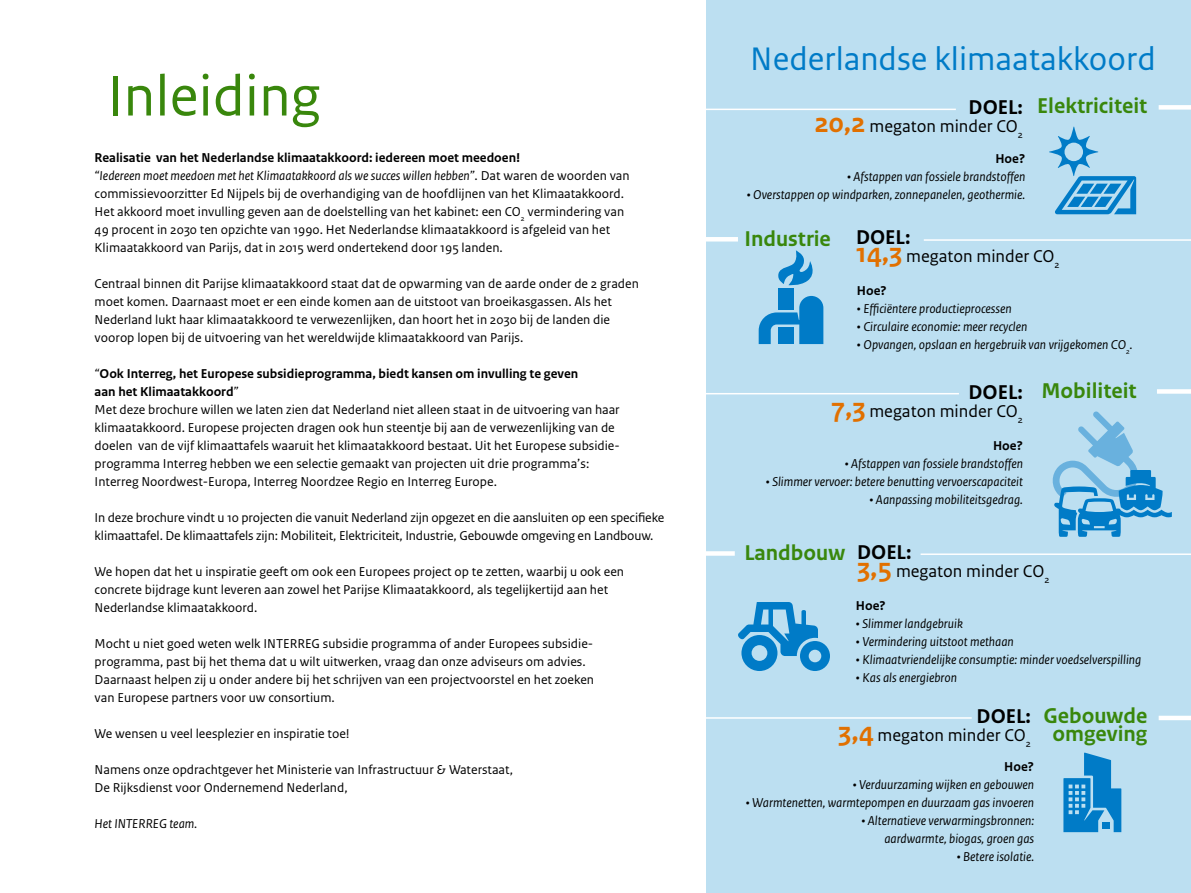
<style>
.page{position:relative;width:1191px;height:893px;background:#fff}
.page>*{position:absolute;margin:0;border:0;box-sizing:border-box;transform-origin:0 0}
.t1{font:60px "Rijksoverheid Sans Text";color:#39870c}
.t2{font:34.35px "Rijksoverheid Sans Text";color:#007bc7}
.t3{font:700 22.5px/18px "Rijksoverheid Sans Text";color:#39870c;text-align:center}
.t4{font:700 21px "Rijksoverheid Sans Text";color:#000}
.t5{font:18px "Rijksoverheid Sans Text";color:#000}
.t6{font:13.5px/18px "Rijksoverheid Sans Text";color:#000}
.t7{font:italic 13.5px/18px "Rijksoverheid Sans Text";color:#000;text-align:right}
.t8{font:700 13.5px "Rijksoverheid Sans Text";color:#000}
.t9{font:700 13.5px "Rijksoverheid Sans Web Text";color:#000}
.s1{font-weight:700}
.s2{font-style:italic}
.s3{font-weight:700;font-size:28.5px;color:#e17000}
.s4{font-size:21px;color:#000}
</style>
<div class="page">
<div style="left:706px;top:0;width:485px;height:893px;background:#bcdff1"></div>
<div style="left:1158px;top:105px;width:33px;height:5px;background:#fff"></div>
<svg style="left:1049px;top:127px;width:87px;height:87px"></svg>
<hr style="left:705px;top:109px;width:251px;height:1px;background:#fff">
<div style="left:1157px;top:389px;width:34px;height:5px;background:#fff"></div>
<svg style="left:1052px;top:411px;width:119px;height:126px"></svg>
<hr style="left:702px;top:393px;width:257px;height:1px;background:#fff">
<div style="left:705px;top:237px;width:33px;height:5px;background:#fff"></div>
<svg style="left:758px;top:296px;width:65px;height:48px"></svg>
<svg style="left:778px;top:250px;width:35px;height:36px"></svg>
<div style="left:778px;top:288px;width:15px;height:21px;background:#007bc7"></div>
<div style="left:778px;top:327px;width:15px;height:17px;background:#007bc7"></div>
<hr style="left:923px;top:239px;width:268px;height:2px;background:#fff">
<hr style="left:1158px;top:716px;width:33px;height:4px;background:#fff">
<svg style="left:1063px;top:752px;width:58px;height:80px"></svg>
<hr style="left:702px;top:717px;width:269px;height:2px;background:#fff">
<div style="left:702px;top:551px;width:33px;height:5px;background:#fff"></div>
<hr style="left:920px;top:553px;width:271px;height:2px;background:#fff">
<svg style="left:738px;top:602px;width:92px;height:69px"></svg>
<h1 class="t1" style="left:107px;top:62px;width:215px">Inleiding</h1>
<p class="t6" style="left:95px;top:149px;width:536px"><span class="s1">Realisatie van het Nederlandse klimaatakkoord: iedereen moet meedoen!<br></span><span class="s2">“Iedereen moet meedoen met het Klimaatakkoord als we succes willen hebben”</span>. Dat waren de woorden van commissievoorzitter Ed Nijpels bij de overhandiging van de hoofdlijnen van het Klimaatakkoord.<br>Het akkoord moet invulling geven aan de doelstelling van het kabinet: een CO<sub>2</sub> vermindering van 49 procent in 2030 ten opzichte van 1990. Het Nederlandse klimaatakkoord is afgeleid van het Klimaatakkoord van Parijs, dat in 2015 werd ondertekend door 195 landen.</p>
<p class="t6" style="left:95px;top:275px;width:546px">Centraal binnen dit Parijse klimaatakkoord staat dat de opwarming van de aarde onder de 2 graden moet komen. Daarnaast moet er een einde komen aan de uitstoot van broeikasgassen. Als het Nederland lukt haar klimaatakkoord te verwezenlijken, dan hoort het in 2030 bij de landen die voorop lopen bij de uitvoering van het wereldwijde klimaatakkoord van Parijs.</p>
<p class="t6" style="left:95px;top:365px;width:527px"><span class="s2">“</span><span class="s1">Ook Interreg, het Europese subsidieprogramma, biedt kansen om invulling te geven<br>aan het Klimaatakkoord</span><span class="s2">”<br></span>Met deze brochure willen we laten zien dat Nederland niet alleen staat in de uitvoering van haar klimaatakkoord. Europese projecten dragen ook hun steentje bij aan de verwezenlijking van de doelen van de vijf klimaattafels waaruit het klimaatakkoord bestaat. Uit het Europese subsidie&shy;programma Interreg hebben we een selectie gemaakt van projecten uit drie programma’s:<br>Interreg Noordwest-Europa, Interreg Noordzee Regio en Interreg Europe.</p>
<p class="t6" style="left:95px;top:509px;width:571px">In deze brochure vindt u 10 projecten die vanuit Nederland zijn opgezet en die aansluiten op een specifieke klimaattafel. De klimaattafels zijn: Mobiliteit, Elektriciteit, Industrie, Gebouwde omgeving en Landbouw.</p>
<p class="t6" style="left:95px;top:563px;width:531px">We hopen dat het u inspiratie geeft om ook een Europees project op te zetten, waarbij u ook een concrete bijdrage kunt leveren aan zowel het Parijse Klimaatakkoord, als tegelijkertijd aan het<br>Nederlandse klimaatakkoord.</p>
<p class="t6" style="left:95px;top:635px;width:501px">Mocht u niet goed weten welk INTERREG subsidie programma of ander Europees subsidie&shy;programma, past bij het thema dat u wilt uitwerken, vraag dan onze adviseurs om advies.<br>Daarnaast helpen zij u onder andere bij het schrijven van een projectvoorstel en het zoeken van Europese partners voor uw consortium.</p>
<p class="t6" style="left:95px;top:725px;width:257px">We wensen u veel leesplezier en inspiratie toe!</p>
<p class="t6" style="left:95px;top:761px;width:420px">Namens onze opdrachtgever het Ministerie van Infrastructuur &amp; Waterstaat,<br>De Rijksdienst voor Ondernemend Nederland,</p>
<p class="t7" style="left:95px;top:815px;width:104px">Het INTERREG team.</p>
<h2 class="t2" style="left:750px;top:39px;width:407px">Nederlandse klimaatakkoord</h2>
<h3 class="t3" style="left:1037px;top:97px;width:112px">Elektriciteit</h3>
<h3 class="t4" style="left:968px;top:95px;width:56px">DOEL:</h3>
<h3 class="t5" style="left:814px;top:116px;width:210px"><span class="s3">20,2</span> megaton minder CO<sub>2</sub></h3>
<p class="t8" style="left:995px;top:151px;width:31px">Hoe?</p>
<p class="t7" style="left:847px;top:168px;width:180px">• Afstappen van fossiele brandstoffen</p>
<p class="t7" style="left:746px;top:186px;width:280px">• Overstappen op windparken, zonnepanelen, geothermie.</p>
<h3 class="t3" style="left:744px;top:230px;width:168px">Industrie <span class="s4">DOEL:</span></h3>
<h3 class="t5" style="left:856px;top:246px;width:205px"><span class="s3">14,3</span> megaton minder CO<sub>2</sub></h3>
<p class="t8" style="left:857px;top:283px;width:31px">Hoe?</p>
<p class="t7" style="left:857px;top:300px;width:156px">• Efficiëntere productieprocessen</p>
<p class="t7" style="left:857px;top:318px;width:172px">• Circulaire economie: meer recyclen</p>
<p class="t7" style="left:857px;top:336px;width:277px">• Opvangen, opslaan en hergebruik van vrijgekomen CO<sub>2</sub>.</p>
<h3 class="t3" style="left:968px;top:382px;width:170px"><span class="s4">DOEL:</span> Mobiliteit</h3>
<h3 class="t5" style="left:831px;top:401px;width:193px"><span class="s3">7,3</span> megaton minder CO<sub>2</sub></h3>
<p class="t9" style="left:993px;top:438px;width:31px">Hoe?</p>
<p class="t7" style="left:844px;top:455px;width:180px">• Afstappen van fossiele brandstoffen</p>
<p class="t7" style="left:766px;top:473px;width:259px">• Slimmer vervoer: betere benutting vervoerscapaciteit</p>
<p class="t7" style="left:869px;top:491px;width:155px">• Aanpassing mobiliteitsgedrag.</p>
<h3 class="t3" style="left:744px;top:544px;width:169px">Landbouw <span class="s4">DOEL:</span></h3>
<h3 class="t5" style="left:857px;top:560px;width:194px"><span class="s3">3,5</span> megaton minder CO<sub>2</sub></h3>
<p class="t8" style="left:856px;top:597px;width:31px">Hoe?</p>
<p class="t7" style="left:856px;top:614px;width:108px">• Slimmer landgebruik</p>
<p class="t7" style="left:856px;top:632px;width:159px">• Vermindering uitstoot methaan</p>
<p class="t7" style="left:856px;top:650px;width:287px">• Klimaatvriendelijke consumptie: minder voedselverspilling</p>
<p class="t7" style="left:856px;top:668px;width:103px">• Kas als energiebron</p>
<h3 class="t4" style="left:976px;top:705px;width:56px">DOEL:</h3>
<h3 class="t5" style="left:838px;top:725px;width:194px"><span class="s3">3,4</span> megaton minder CO<sub>2</sub></h3>
<p class="t8" style="left:1004px;top:759px;width:31px">Hoe?</p>
<p class="t7" style="left:852px;top:776px;width:183px">• Verduurzaming wijken en gebouwen</p>
<p class="t7" style="left:745px;top:794px;width:290px">• Warmtenetten, warmtepompen en duurzaam gas invoeren</p>
<p class="t7" style="left:861px;top:812px;width:174px">• Alternatieve verwarmingsbronnen: aardwarmte, biogas, groen gas</p>
<p class="t7" style="left:956px;top:848px;width:79px">• Betere isolatie.</p>
<h3 class="t3" style="left:1043px;top:707px;width:105px">Gebouwde omgeving</h3>
</div>
